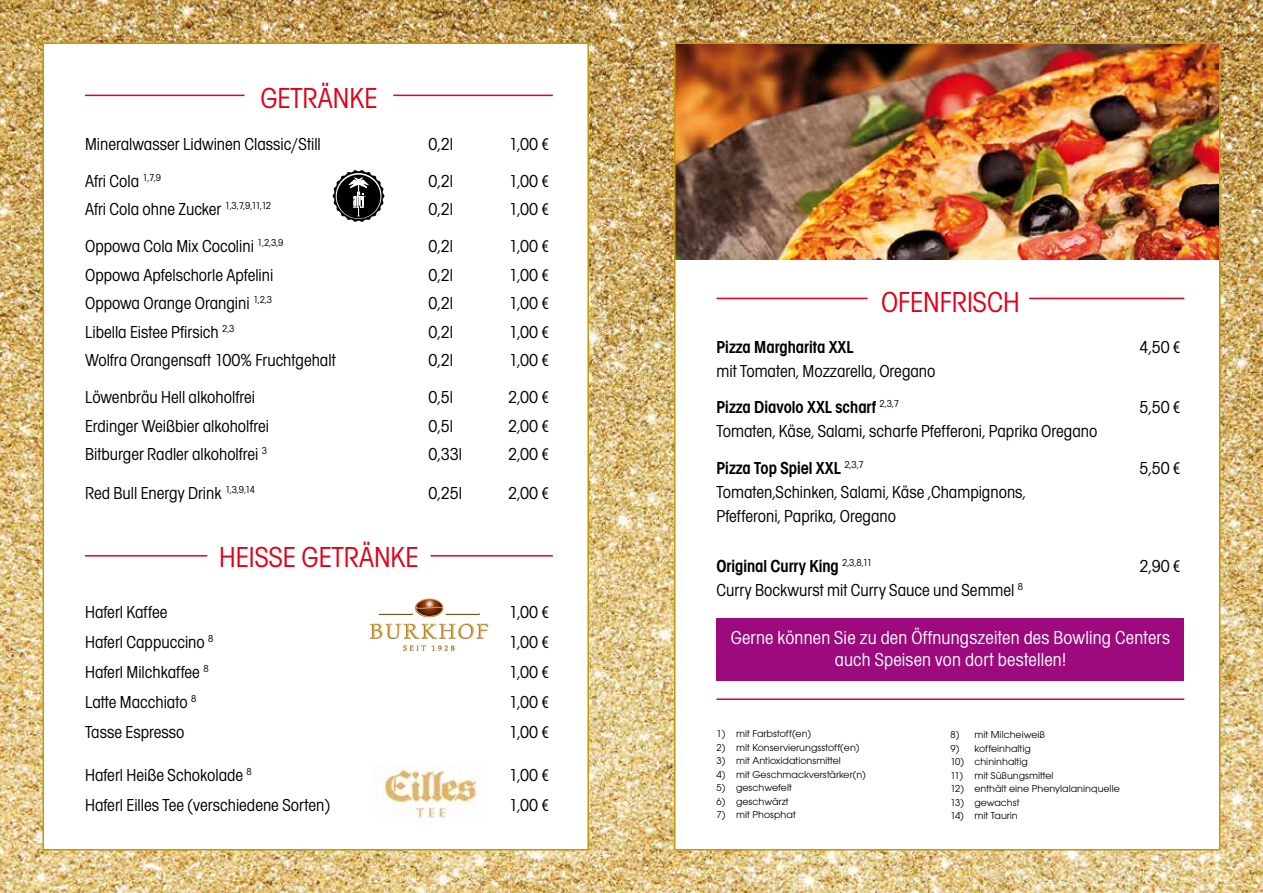
<style>
.page{position:relative;width:1263px;height:893px;background:#fff}
.page>*{position:absolute;margin:0;border:0;box-sizing:border-box;transform-origin:0 0}
.t1{font:condensed 30px "Avant Garde Gothic Itc T";color:#e2001a}
.t2{font:condensed 19.5px/22.5px "Avant Garde Gothic Itc T";letter-spacing:.01em;color:#fff;text-align:center}
.t3{font:condensed 18px/36.8px "Avant Garde Gothic Itc T";color:#000}
.t4{font:600 condensed 18px "Avant Garde Gothic Itc T";color:#000}
.t5{font:10.5px "Avant Garde Gothic Itc T";color:#000}
.s1{font-family:"Myriad Pro"}
.s2{font-weight:600}
</style>
<div class="page">
<img style="left:0;top:0;width:1263px;height:893px">
<div style="left:675px;top:43px;width:545px;height:807px;background:#fff"></div>
<img style="left:677px;top:46px;width:540px;height:214px">
<div style="left:43px;top:43px;width:546px;height:807px;background:#fff;border:2px solid #c1970d"></div>
<hr style="left:85px;top:95px;width:159px;height:1px;background:#e2001a">
<hr style="left:393px;top:95px;width:160px;height:1px;background:#e2001a">
<hr style="left:85px;top:555px;width:122px;height:2px;background:#e2001a">
<hr style="left:431px;top:555px;width:122px;height:2px;background:#e2001a">
<hr style="left:716px;top:298px;width:151px;height:1px;background:#e2001a">
<hr style="left:1029px;top:298px;width:155px;height:1px;background:#e2001a">
<hr style="left:716px;top:698px;width:468px;height:2px;background:#e2001a">
<svg style="left:332px;top:170px;width:53px;height:52px"></svg>
<svg style="left:415px;top:598px;width:29px;height:19px"></svg>
<svg style="left:370px;top:623px;width:118px;height:16px"></svg>
<hr style="left:379px;top:613px;width:33px;height:1px;background:#ffecc1">
<hr style="left:379px;top:614px;width:33px;height:1px;background:#794912">
<hr style="left:446px;top:613px;width:33px;height:1px;background:#ffecc1">
<hr style="left:446px;top:614px;width:33px;height:1px;background:#794912">
<svg style="left:403px;top:645px;width:52px;height:6px"></svg>
<img style="left:383px;top:766px;width:94px;height:53px">
<div style="left:716px;top:618px;width:468px;height:62px;background:#9c0a7d"></div>
<h1 class="t1" style="left:260px;top:81px;width:119px">GETRÄNKE</h1>
<p class="t3" style="left:85px;top:125px;width:237px">Mineralwasser Lidwinen Classic/Still</p>
<p class="t3" style="left:429px;top:125px;width:26px">0,2l</p>
<p class="t3" style="left:509px;top:125px;width:41px">1,00 <span class="s1">€</span></p>
<p class="t3" style="left:85px;top:162px;width:77px">Afri Cola <sup>1,7,9</sup></p>
<p class="t3" style="left:429px;top:162px;width:26px">0,2l</p>
<p class="t3" style="left:509px;top:162px;width:41px">1,00 <span class="s1">€</span></p>
<p class="t3" style="left:85px;top:191px;width:188px">Afri Cola ohne Zucker <sup>1,3,7,9,11,12</sup></p>
<p class="t3" style="left:429px;top:191px;width:26px">0,2l</p>
<p class="t3" style="left:509px;top:191px;width:41px">1,00 <span class="s1">€</span></p>
<p class="t3" style="left:85px;top:228px;width:200px">Oppowa Cola Mix Cocolini <sup>1,2,3,9</sup></p>
<p class="t3" style="left:429px;top:228px;width:26px">0,2l</p>
<p class="t3" style="left:509px;top:228px;width:41px">1,00 <span class="s1">€</span></p>
<p class="t3" style="left:85px;top:256px;width:190px">Oppowa Apfelschorle Apfelini</p>
<p class="t3" style="left:429px;top:256px;width:26px">0,2l</p>
<p class="t3" style="left:509px;top:256px;width:41px">1,00 <span class="s1">€</span></p>
<p class="t3" style="left:85px;top:285px;width:189px">Oppowa Orange Orangini <sup>1,2,3</sup></p>
<p class="t3" style="left:429px;top:285px;width:26px">0,2l</p>
<p class="t3" style="left:509px;top:285px;width:41px">1,00 <span class="s1">€</span></p>
<p class="t3" style="left:85px;top:313px;width:151px">Libella Eistee Pfirsich <sup>2,3</sup></p>
<p class="t3" style="left:429px;top:313px;width:26px">0,2l</p>
<p class="t3" style="left:509px;top:313px;width:41px">1,00 <span class="s1">€</span></p>
<p class="t3" style="left:85px;top:342px;width:252px">Wolfra Orangensaft 100% Fruchtgehalt</p>
<p class="t3" style="left:429px;top:342px;width:26px">0,2l</p>
<p class="t3" style="left:509px;top:342px;width:41px">1,00 <span class="s1">€</span></p>
<p class="t3" style="left:85px;top:379px;width:171px">Löwenbräu Hell alkoholfrei</p>
<p class="t3" style="left:429px;top:379px;width:26px">0,5l</p>
<p class="t3" style="left:508px;top:379px;width:42px">2,00 <span class="s1">€</span></p>
<p class="t3" style="left:85px;top:407px;width:185px">Erdinger Weißbier alkoholfrei</p>
<p class="t3" style="left:429px;top:407px;width:26px">0,5l</p>
<p class="t3" style="left:508px;top:407px;width:42px">2,00 <span class="s1">€</span></p>
<p class="t3" style="left:85px;top:436px;width:184px">Bitburger Radler alkoholfrei <sup>3</sup></p>
<p class="t3" style="left:429px;top:436px;width:35px">0,33l</p>
<p class="t3" style="left:508px;top:436px;width:42px">2,00 <span class="s1">€</span></p>
<p class="t3" style="left:85px;top:474px;width:171px">Red Bull Energy Drink <sup>1,3,9,14</sup></p>
<p class="t3" style="left:429px;top:474px;width:35px">0,25l</p>
<p class="t3" style="left:508px;top:474px;width:42px">2,00 <span class="s1">€</span></p>
<h1 class="t1" style="left:219px;top:540px;width:201px">HEISSE GETRÄNKE</h1>
<p class="t3" style="left:85px;top:594px;width:84px">Haferl Kaffee</p>
<p class="t3" style="left:509px;top:594px;width:41px">1,00 <span class="s1">€</span></p>
<p class="t3" style="left:85px;top:624px;width:130px">Haferl Cappuccino <sup>8</sup></p>
<p class="t3" style="left:509px;top:624px;width:41px">1,00 <span class="s1">€</span></p>
<p class="t3" style="left:85px;top:654px;width:125px">Haferl Milchkaffee <sup>8</sup></p>
<p class="t3" style="left:509px;top:654px;width:41px">1,00 <span class="s1">€</span></p>
<p class="t3" style="left:85px;top:684px;width:113px">Latte Macchiato <sup>8</sup></p>
<p class="t3" style="left:509px;top:684px;width:41px">1,00 <span class="s1">€</span></p>
<p class="t3" style="left:85px;top:714px;width:101px">Tasse Espresso</p>
<p class="t3" style="left:509px;top:714px;width:41px">1,00 <span class="s1">€</span></p>
<p class="t3" style="left:85px;top:756px;width:168px">Haferl Heiße Schokolade <sup>8</sup></p>
<p class="t3" style="left:509px;top:756px;width:41px">1,00 <span class="s1">€</span></p>
<p class="t3" style="left:85px;top:786px;width:247px">Haferl Eilles Tee (verschiedene Sorten)</p>
<p class="t3" style="left:509px;top:786px;width:41px">1,00 <span class="s1">€</span></p>
<h1 class="t1" style="left:881px;top:284px;width:140px">OFENFRISCH</h1>
<p class="t4" style="left:716px;top:336px;width:139px">Pizza Margharita XXL</p>
<p class="t3" style="left:1139px;top:328px;width:42px">4,50 <span class="s1">€</span></p>
<p class="t3" style="left:716px;top:352px;width:220px">mit Tomaten, Mozzarella, Oregano<br><span class="s2">Pizza Diavolo XXL scharf</span> <sup>2,3,7</sup></p>
<p class="t3" style="left:1139px;top:389px;width:42px">5,50 <span class="s1">€</span></p>
<p class="t3" style="left:716px;top:413px;width:382px">Tomaten, Käse, Salami, scharfe Pfefferoni, Paprika Oregano<br><span class="s2">Pizza Top Spiel XXL</span> <sup>2,3,7</sup></p>
<p class="t3" style="left:1139px;top:449px;width:42px">5,50 <span class="s1">€</span></p>
<p class="t3" style="left:716px;top:480px;width:311px;line-height:24px">Tomaten,Schinken, Salami, Käse ,Champignons,<br>Pfefferoni, Paprika, Oregano</p>
<p class="t4" style="left:716px;top:555px;width:157px">Original Curry King <sup>2,3,8,11</sup></p>
<p class="t3" style="left:1139px;top:547px;width:42px">2,90 <span class="s1">€</span></p>
<p class="t3" style="left:716px;top:571px;width:308px">Curry Bockwurst mit Curry Sauce und Semmel <sup>8</sup></p>
<p class="t2" style="left:731px;top:625px;width:441px">Gerne können Sie zu den Öffnungszeiten des Bowling Centers auch Speisen von dort bestellen!</p>
<p class="t5" style="left:716px;top:728px;width:96px">1) mit Farbstoff(en)</p>
<p class="t5" style="left:716px;top:741px;width:145px">2) mit Konservierungsstoff(en)</p>
<p class="t5" style="left:716px;top:755px;width:126px">3) mit Antioxidationsmittel</p>
<p class="t5" style="left:716px;top:768px;width:151px">4) mit Geschmackverstärker(n)</p>
<p class="t5" style="left:716px;top:782px;width:77px">5) geschwefelt</p>
<p class="t5" style="left:716px;top:795px;width:74px">6) geschwärzt</p>
<p class="t5" style="left:716px;top:809px;width:81px">7) mit Phosphat</p>
<p class="t5" style="left:950px;top:728px;width:96px">8) mit Milcheiweiß</p>
<p class="t5" style="left:950px;top:742px;width:82px">9) koffeinhaltig</p>
<p class="t5" style="left:950px;top:755px;width:79px">10) chininhaltig</p>
<p class="t5" style="left:950px;top:769px;width:105px">11) mit Süßungsmittel</p>
<p class="t5" style="left:950px;top:782px;width:171px">12) enthält eine Phenylalaninquelle</p>
<p class="t5" style="left:950px;top:796px;width:71px">13) gewachst</p>
<p class="t5" style="left:950px;top:809px;width:69px">14) mit Taurin</p>
</div>
